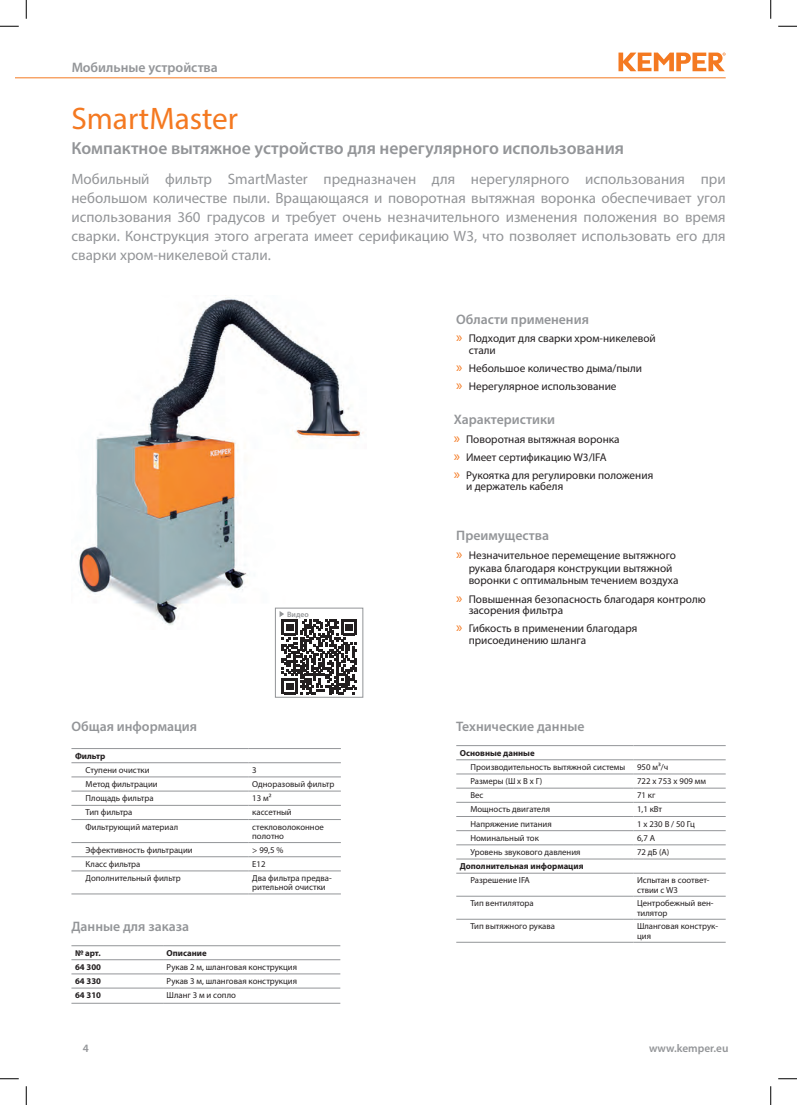
<style>
.page{position:relative;width:797px;height:1105px;background:#fff}
.page>*{position:absolute;margin:0;border:0;box-sizing:border-box;transform-origin:0 0}
.t1{font:31.25px "Myriad Pro";color:#f47921}
.t2{font:600 17.5px "Myriad Pro";color:#939598}
.t3{font:15px/18.8px "Myriad Pro";color:#939598;text-align:justify}
.t4{font:600 13.75px "Myriad Pro";color:#939598}
.t5{font:11.25px/11.2px "Myriad Pro";color:#231f20}
.t6{font:600 11.25px "Myriad Pro";color:#939598}
.t7{font:8.75px/9.4px "Myriad Pro";color:#231f20}
.t8{font:700 8.75px "Myriad Pro";color:#231f20}
.t9{font:600 7.75px "Myriad Pro";color:#939598}
.s1{font-size:15px;color:#f47921}
</style>
<div class="page">
<svg style="left:618px;top:53px;width:107px;height:18px"></svg>
<hr style="left:16px;top:78px;width:709px;height:1px;background:#f47921">
<img style="left:78px;top:297px;width:286px;height:332px">
<hr style="left:456px;top:759px;width:177px;height:1px;background:#939598">
<hr style="left:633px;top:759px;width:92px;height:1px;background:#939598">
<hr style="left:456px;top:745px;width:177px;height:1px;background:#939598">
<hr style="left:633px;top:745px;width:92px;height:1px;background:#939598">
<hr style="left:456px;top:774px;width:177px;height:1px;background:#939598">
<hr style="left:633px;top:774px;width:92px;height:1px;background:#939598">
<hr style="left:456px;top:859px;width:177px;height:1px;background:#939598">
<hr style="left:456px;top:788px;width:177px;height:1px;background:#939598">
<hr style="left:456px;top:896px;width:177px;height:1px;background:#939598">
<hr style="left:633px;top:896px;width:92px;height:1px;background:#939598">
<hr style="left:456px;top:919px;width:177px;height:1px;background:#939598">
<hr style="left:633px;top:919px;width:92px;height:1px;background:#939598">
<hr style="left:456px;top:942px;width:177px;height:1px;background:#939598">
<hr style="left:633px;top:942px;width:92px;height:1px;background:#939598">
<hr style="left:633px;top:788px;width:92px;height:1px;background:#939598">
<hr style="left:456px;top:802px;width:177px;height:1px;background:#939598">
<hr style="left:633px;top:802px;width:92px;height:1px;background:#939598">
<hr style="left:456px;top:816px;width:177px;height:1px;background:#939598">
<hr style="left:633px;top:816px;width:92px;height:1px;background:#939598">
<hr style="left:456px;top:830px;width:177px;height:1px;background:#939598">
<hr style="left:633px;top:830px;width:92px;height:1px;background:#939598">
<hr style="left:456px;top:844px;width:177px;height:1px;background:#939598">
<hr style="left:633px;top:844px;width:92px;height:1px;background:#939598">
<hr style="left:633px;top:859px;width:92px;height:1px;background:#939598">
<hr style="left:456px;top:873px;width:177px;height:1px;background:#939598">
<hr style="left:633px;top:873px;width:92px;height:1px;background:#939598">
<hr style="left:249px;top:748px;width:92px;height:1px;background:#939598">
<hr style="left:71px;top:748px;width:178px;height:1px;background:#939598">
<hr style="left:249px;top:762px;width:92px;height:1px;background:#939598">
<hr style="left:71px;top:762px;width:178px;height:1px;background:#939598">
<hr style="left:71px;top:777px;width:178px;height:1px;background:#939598">
<hr style="left:249px;top:777px;width:92px;height:1px;background:#939598">
<hr style="left:71px;top:791px;width:178px;height:1px;background:#939598">
<hr style="left:249px;top:791px;width:92px;height:1px;background:#939598">
<hr style="left:71px;top:805px;width:178px;height:1px;background:#939598">
<hr style="left:249px;top:805px;width:92px;height:1px;background:#939598">
<hr style="left:71px;top:819px;width:178px;height:1px;background:#939598">
<hr style="left:249px;top:819px;width:92px;height:1px;background:#939598">
<hr style="left:71px;top:842px;width:178px;height:1px;background:#939598">
<hr style="left:249px;top:842px;width:92px;height:1px;background:#939598">
<hr style="left:71px;top:856px;width:178px;height:1px;background:#939598">
<hr style="left:249px;top:856px;width:92px;height:1px;background:#939598">
<hr style="left:71px;top:871px;width:178px;height:1px;background:#939598">
<hr style="left:71px;top:894px;width:178px;height:1px;background:#939598">
<hr style="left:249px;top:871px;width:92px;height:1px;background:#939598">
<hr style="left:249px;top:894px;width:92px;height:1px;background:#939598">
<hr style="left:71px;top:959px;width:92px;height:1px;background:#939598">
<hr style="left:71px;top:945px;width:92px;height:1px;background:#939598">
<hr style="left:163px;top:945px;width:177px;height:1px;background:#939598">
<hr style="left:163px;top:959px;width:177px;height:1px;background:#939598">
<hr style="left:71px;top:973px;width:92px;height:1px;background:#939598">
<hr style="left:163px;top:973px;width:177px;height:1px;background:#939598">
<hr style="left:71px;top:988px;width:92px;height:1px;background:#939598">
<hr style="left:163px;top:988px;width:177px;height:1px;background:#939598">
<hr style="left:71px;top:1003px;width:92px;height:1px;background:#939598">
<hr style="left:163px;top:1003px;width:177px;height:1px;background:#939598">
<div style="left:275px;top:608px;width:88px;height:89px;background:#fff"></div>
<div style="left:275px;top:608px;width:88px;height:89px;border:1px solid #939598"></div>
<svg style="left:279px;top:611px;width:78px;height:83px"></svg>
<svg style="left:0;top:25px;width:19px;height:2px"></svg>
<svg style="left:778px;top:25px;width:19px;height:2px"></svg>
<svg style="left:0;top:1078px;width:19px;height:1px"></svg>
<svg style="left:778px;top:1078px;width:19px;height:1px"></svg>
<svg style="left:25px;top:0;width:2px;height:19px"></svg>
<svg style="left:25px;top:1086px;width:2px;height:19px"></svg>
<svg style="left:770px;top:0;width:1px;height:19px"></svg>
<svg style="left:770px;top:1086px;width:1px;height:19px"></svg>
<h3 class="t4" style="left:71px;top:59px;width:148px">Мобильные устройства</h3>
<h1 class="t1" style="left:71px;top:100px;width:168px">SmartMaster</h1>
<h2 class="t2" style="left:71px;top:137px;width:554px">Компактное вытяжное устройство для нерегулярного использования</h2>
<p class="t3" style="left:71px;top:170px;width:655px">Мобильный фильтр SmartMaster предназначен для нерегулярного использования при небольшом количестве пыли. Вращающаяся и поворотная вытяжная воронка обеспечивает угол использования 360 градусов и требует очень незначительного изменения положения во время сварки. Конструкция этого агрегата имеет серификацию W3, что позволяет использовать его для сварки хром-никелевой стали.</p>
<h3 class="t4" style="left:71px;top:717px;width:127px">Общая информация</h3>
<p class="t9" style="left:287px;top:609px;width:23px">Видео</p>
<p class="t8" style="left:75px;top:750px;width:32px">Фильтр</p>
<p class="t7" style="left:86px;top:765px;width:65px">Ступени очистки</p>
<p class="t7" style="left:252px;top:765px;width:6px">3</p>
<p class="t7" style="left:86px;top:779px;width:74px">Метод фильтрации</p>
<p class="t7" style="left:252px;top:779px;width:84px">Одноразовый фильтр</p>
<p class="t7" style="left:86px;top:793px;width:70px">Площадь фильтра</p>
<p class="t7" style="left:252px;top:793px;width:21px">13 м²</p>
<p class="t7" style="left:86px;top:808px;width:48px">Тип фильтра</p>
<p class="t7" style="left:252px;top:808px;width:41px">кассетный</p>
<p class="t7" style="left:86px;top:822px;width:94px">Фильтрующий материал</p>
<p class="t7" style="left:252px;top:822px;width:73px">стекловолоконное полотно</p>
<p class="t7" style="left:86px;top:845px;width:109px">Эффективность фильтрации</p>
<p class="t7" style="left:252px;top:845px;width:33px">&gt; 99,5 %</p>
<p class="t7" style="left:86px;top:859px;width:56px">Класс фильтра</p>
<p class="t7" style="left:252px;top:859px;width:15px">E12</p>
<p class="t7" style="left:86px;top:873px;width:97px">Дополнительный фильтр</p>
<p class="t7" style="left:252px;top:873px;width:81px">Два фильтра предва&shy;рительной очистки</p>
<h3 class="t4" style="left:71px;top:918px;width:119px">Данные для заказа</h3>
<p class="t8" style="left:75px;top:947px;width:27px">№ арт.</p>
<p class="t8" style="left:167px;top:947px;width:42px">Описание</p>
<p class="t8" style="left:75px;top:961px;width:28px">64 300</p>
<p class="t7" style="left:167px;top:962px;width:132px">Рукав 2 м, шланговая конструкция</p>
<p class="t8" style="left:75px;top:975px;width:28px">64 330</p>
<p class="t7" style="left:167px;top:976px;width:132px">Рукав 3 м, шланговая конструкция</p>
<p class="t8" style="left:75px;top:989px;width:28px">64 310</p>
<p class="t7" style="left:167px;top:990px;width:71px">Шланг 3 м и сопло</p>
<h3 class="t4" style="left:456px;top:311px;width:134px">Области применения</h3>
<p class="t5" style="left:468px;top:333px;width:189px;text-indent:-12px"><span class="s1">»</span> Подходит для сварки хром-никелевой стали</p>
<p class="t5" style="left:456px;top:359px;width:187px;line-height:18.4px"><span class="s1">»</span> Небольшое количество дыма/пыли <span class="s1">»</span> Нерегулярное использование</p>
<h3 class="t4" style="left:453px;top:411px;width:103px">Характеристики</h3>
<p class="t5" style="left:453px;top:429px;width:201px;line-height:18.4px"><span class="s1">»</span> Поворотная вытяжная воронка<br><span class="s1">»</span> Имеет сертификацию W3/IFA<br><span class="s1">»</span> Рукоятка для регулировки положения</p>
<p class="t5" style="left:466px;top:481px;width:99px">и держатель кабеля</p>
<h3 class="t4" style="left:456px;top:526px;width:94px">Преимущества</h3>
<p class="t5" style="left:468px;top:549px;width:211px;line-height:12.5px;text-indent:-12px"><span class="s1">»</span> Незначительное перемещение вытяжного рукава благодаря конструкции вытяжной воронки с оптимальным течением воздуха</p>
<p class="t5" style="left:468px;top:593px;width:238px;text-indent:-12px"><span class="s1">»</span> Повышенная безопасность благодаря контролю засорения фильтра</p>
<p class="t5" style="left:468px;top:623px;width:170px;text-indent:-12px"><span class="s1">»</span> Гибкость в применении благодаря присоединению шланга</p>
<h3 class="t4" style="left:456px;top:717px;width:130px">Технические данные</h3>
<p class="t8" style="left:460px;top:747px;width:76px">Основные данные</p>
<p class="t7" style="left:470px;top:762px;width:156px">Производительность вытяжной системы</p>
<p class="t7" style="left:637px;top:762px;width:33px">950 м³/ч</p>
<p class="t7" style="left:470px;top:776px;width:73px">Размеры (Ш x В х Г)</p>
<p class="t7" style="left:637px;top:776px;width:70px">722 x 753 x 909 мм</p>
<p class="t7" style="left:470px;top:790px;width:15px">Вес</p>
<p class="t7" style="left:637px;top:790px;width:20px">71 кг</p>
<p class="t7" style="left:470px;top:805px;width:81px">Мощность двигателя</p>
<p class="t7" style="left:637px;top:805px;width:27px">1,1 кВт</p>
<p class="t7" style="left:470px;top:819px;width:83px">Напряжение питания</p>
<p class="t7" style="left:637px;top:819px;width:59px">1 x 230 В / 50 Гц</p>
<p class="t7" style="left:470px;top:833px;width:70px">Номинальный ток</p>
<p class="t7" style="left:637px;top:833px;width:19px">6,7 A</p>
<p class="t7" style="left:470px;top:847px;width:112px">Уровень звукового давления</p>
<p class="t7" style="left:637px;top:847px;width:34px">72 дБ (A)</p>
<p class="t8" style="left:460px;top:860px;width:125px">Дополнительная информация</p>
<p class="t7" style="left:470px;top:875px;width:61px">Разрешение IFA</p>
<p class="t7" style="left:637px;top:875px;width:74px">Испытан в соответ&shy;ствии с W3</p>
<p class="t7" style="left:470px;top:898px;width:65px">Тип вентилятора</p>
<p class="t7" style="left:637px;top:898px;width:78px">Центробежный вен&shy;тилятор</p>
<p class="t7" style="left:470px;top:921px;width:86px">Тип вытяжного рукава</p>
<p class="t7" style="left:637px;top:921px;width:82px">Шланговая конструк&shy;ция</p>
<p class="t6" style="left:83px;top:1041px;width:8px">4</p>
<p class="t6" style="left:649px;top:1041px;width:81px">www.kemper.eu</p>
</div>
